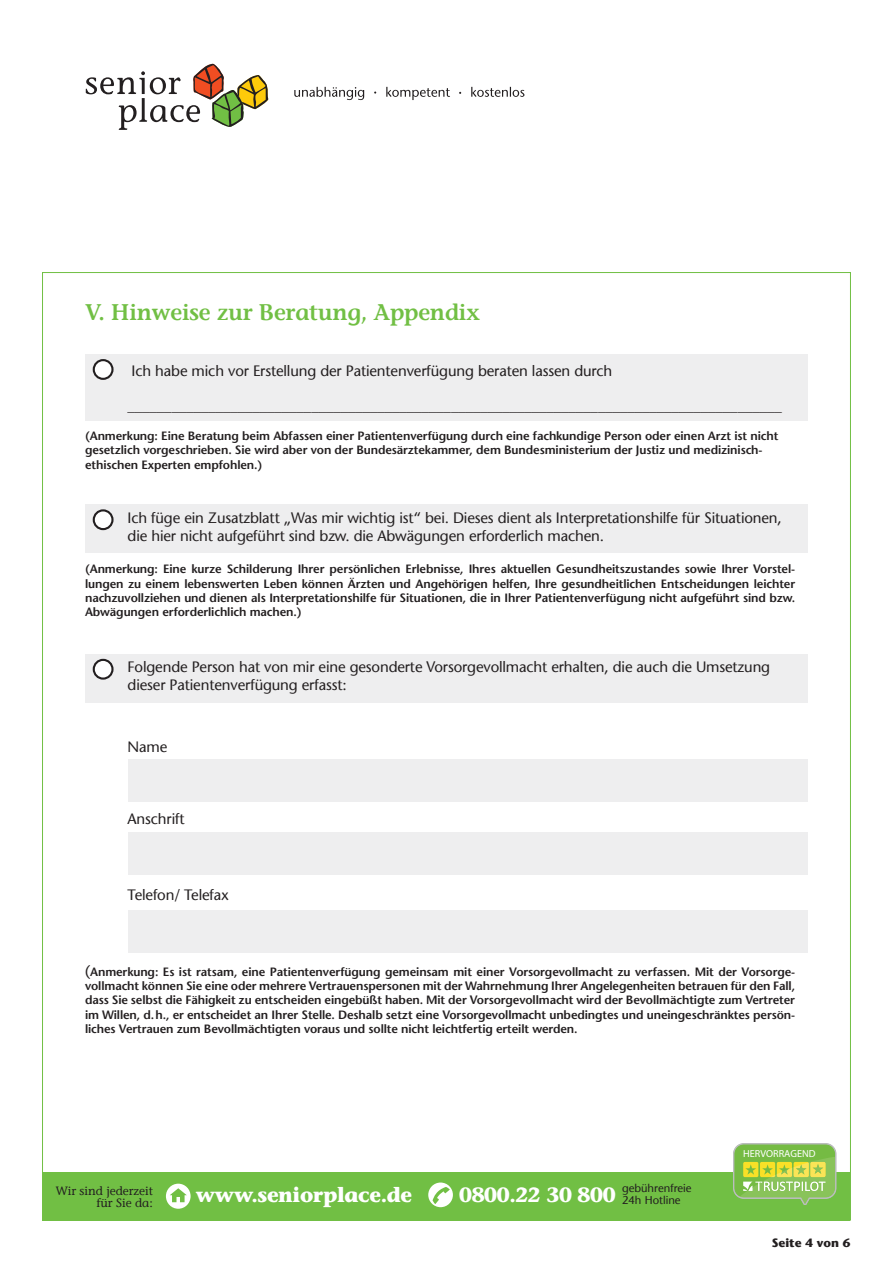
<style>
.page{position:relative;width:893px;height:1263px;background:#fff}
.page>*{position:absolute;margin:0;border:0;box-sizing:border-box;transform-origin:0 0}
.t1{font:600 22.5px "Stone Informal";letter-spacing:-.01em;color:#71bf44}
.t2{font:700 20.55px "Stone Informal";letter-spacing:-.02em;color:#fff}
.t3{font:15px/18px "Stone Sans";letter-spacing:-.01em;color:#231f20}
.t4{font:600 12px/14.4px "Stone Sans";letter-spacing:-.01em;color:#231f20;text-align:justify}
.t5{font:12px/12px "Stone Informal";color:#231f20;text-align:right}
.t6{font:700 12px "Stone Sans";color:#231f20}
.t7{font:11.25px/12px "Stone Sans";color:#231f20}
.t8{font:600 10.2px "Open Sans";color:#fff}
.s1{font-weight:400;font-size:15px}
</style>
<div class="page">
<div style="left:43px;top:1171px;width:807px;height:49px;background:#71bf44"></div>
<svg style="left:428px;top:1182px;width:25px;height:25px"></svg>
<svg style="left:166px;top:1184px;width:25px;height:25px"></svg>
<svg style="left:733px;top:1143px;width:103px;height:61px;background:#9ac75a"></svg>
<svg style="left:86px;top:64px;width:182px;height:66px"></svg>
<svg style="left:294px;top:87px;width:230px;height:13px"></svg>
<div style="left:85px;top:354px;width:723px;height:67px;background:#eeeeef"></div>
<div style="left:85px;top:504px;width:723px;height:49px;background:#eeeeef"></div>
<div style="left:85px;top:654px;width:723px;height:49px;background:#eeeeef"></div>
<div style="left:128px;top:759px;width:680px;height:43px;background:#eeeeef"></div>
<div style="left:128px;top:832px;width:680px;height:43px;background:#eeeeef"></div>
<div style="left:128px;top:911px;width:680px;height:42px;background:#eeeeef"></div>
<div style="left:94px;top:360px;width:18px;height:19px;background:#fff;border-radius:50%"></div>
<div style="left:93px;top:359px;width:21px;height:21px;border:2px solid #231f20;border-radius:50%"></div>
<div style="left:94px;top:510px;width:18px;height:19px;background:#fff;border-radius:50%"></div>
<div style="left:93px;top:509px;width:21px;height:21px;border:2px solid #231f20;border-radius:50%"></div>
<div style="left:94px;top:660px;width:18px;height:19px;background:#fff;border-radius:50%"></div>
<div style="left:93px;top:659px;width:21px;height:21px;border:2px solid #231f20;border-radius:50%"></div>
<h1 class="t1" style="left:85px;top:298px;width:397px">V. Hinweise zur Beratung, Appendix</h1>
<p class="t3" style="left:132px;top:362px;width:482px">Ich habe mich vor Erstellung der Patientenverfügung beraten lassen durch</p>
<p class="t3" style="left:128px;top:397px;width:656px">_________________________________________________________________________________________</p>
<p class="t4" style="left:85px;top:428px;width:695px;text-align:left">(Anmerkung: Eine Beratung beim Abfassen einer Patientenverfügung durch eine fachkundige Person oder einen Arzt ist nicht gesetzlich vorgeschrieben. Sie wird aber von der Bundesärztekammer, dem Bundesministerium der Justiz und medizinisch&shy;ethischen Experten empfohlen.)</p>
<p class="t3" style="left:128px;top:508px;width:656px">Ich füge ein Zusatzblatt „Was mir wichtig ist“ bei. Dieses dient als Interpretationshilfe für Situationen, die hier nicht aufgeführt sind bzw. die Abwägungen erforderlich machen.</p>
<p class="t4" style="left:85px;top:562px;width:712px">(Anmerkung: Eine kurze Schilderung Ihrer persönlichen Erlebnisse, Ihres aktuellen Gesundheitszustandes sowie Ihrer Vorstel&shy;lungen zu einem lebenswerten Leben können Ärzten und Angehörigen helfen, Ihre gesundheitlichen Entscheidungen leichter nachzuvollziehen und dienen als Interpretationshilfe für Situationen, die in Ihrer Patientenverfügung nicht aufgeführt sind bzw.<br>Abwägungen erforderlichlich machen.)</p>
<p class="t3" style="left:128px;top:657px;width:644px">Folgende Person hat von mir eine gesonderte Vorsorgevollmacht erhalten, die auch die Umsetzung dieser Patientenverfügung erfasst:</p>
<p class="t3" style="left:128px;top:738px;width:41px">Name</p>
<p class="t3" style="left:128px;top:810px;width:58px">Anschrift</p>
<p class="t3" style="left:128px;top:886px;width:103px">Telefon/ Telefax</p>
<p class="t4" style="left:85px;top:964px;width:712px"><span class="s1">(</span>Anmerkung: Es ist ratsam, eine Patientenverfügung gemeinsam mit einer Vorsorgevollmacht zu verfassen. Mit der Vorsorge&shy;vollmacht können Sie eine oder mehrere Vertrauenspersonen mit der Wahrnehmung Ihrer Angelegenheiten betrauen für den Fall, dass Sie selbst die Fähigkeit zu entscheiden eingebüßt haben. Mit der Vorsorgevollmacht wird der Bevollmächtigte zum Vertreter im Willen, d. h., er entscheidet an Ihrer Stelle. Deshalb setzt eine Vorsorgevollmacht unbedingtes und uneingeschränktes persön&shy;liches Vertrauen zum Bevollmächtigten voraus und sollte nicht leichtfertig erteilt werden.</p>
<p class="t7" style="left:622px;top:1182px;width:71px">gebührenfreie<br>24h Hotline</p>
<p class="t5" style="left:56px;top:1184px;width:99px">Wir sind jederzeit für Sie da:</p>
<h2 class="t2" style="left:196px;top:1182px;width:218px">www.seniorplace.de</h2>
<h2 class="t2" style="left:459px;top:1182px;width:158px">0800.22 30 800</h2>
<p class="t8" style="left:743px;top:1147px;width:74px">HERVORRAGEND</p>
<p class="t6" style="left:772px;top:1235px;width:80px">Seite 4 von 6</p>
</div>
